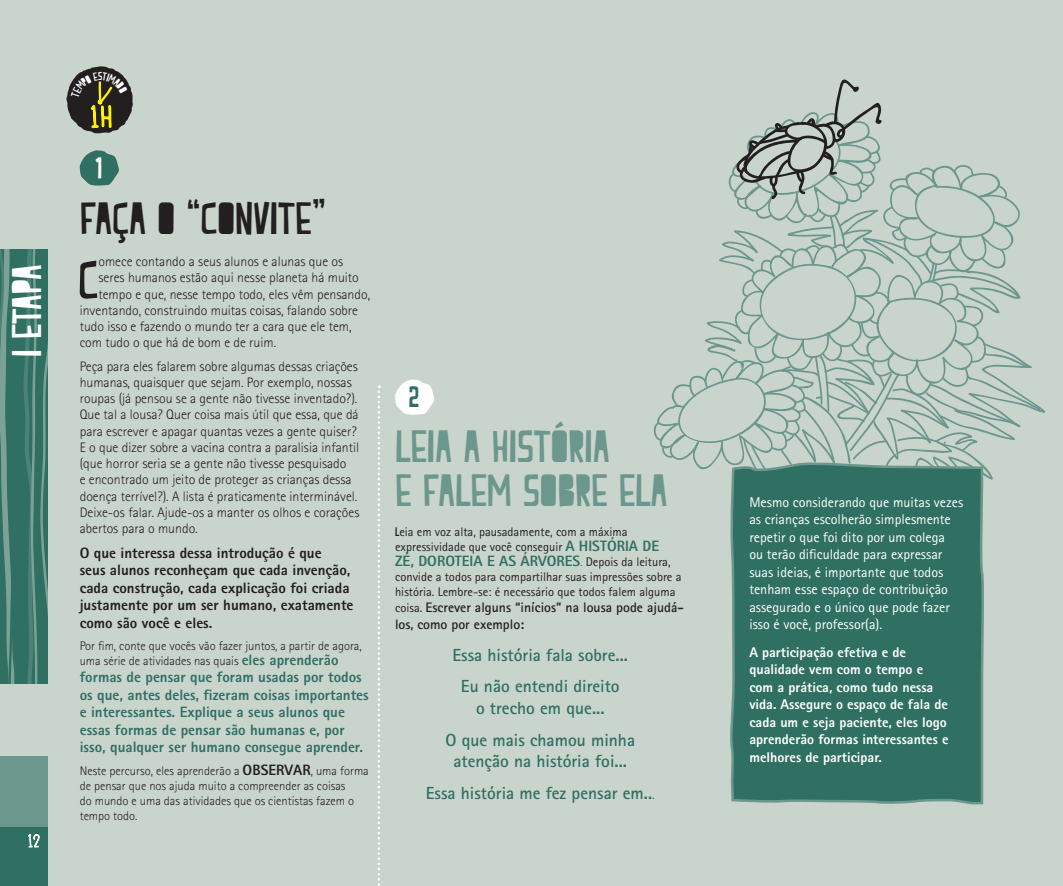
<style>
.page{position:relative;width:1063px;height:886px;background:#c9d4cd}
.page>*{position:absolute;margin:0;border:0;box-sizing:border-box;transform-origin:0 0}
.t1{font:54.12px "Peach Milk";color:#231f20}
.t2{font:45px/43.8px "Peach Milk";color:#6c978c}
.t3{font:45px "Peach Milk";color:#231f20}
.t4{font:41.25px "Peach Milk";color:#fff}
.t5{font:29.5px "Peach Milk";color:#fff}
.t6{font:29.5px "Peach Milk";color:#307062}
.t7{font:700 17.5px/31.9px "Rotis Sans Serif";color:#307062;text-align:center}
.t8{font:800 15px/17.5px "Rotis Sans Serif";color:#307062}
.t9{font:800 15px/17.5px "Rotis Sans Serif";color:#231f20}
.t10{font:14.12px/17.5px "Rotis Sans Serif";color:#fff}
.t11{font:800 14.12px/17.5px "Rotis Sans Serif";color:#fff}
.t12{font:300 13.75px/16.2px "Rotis Sans Serif";color:#231f20}
.t13{font:700 13.75px/16.2px "Rotis Sans Serif";color:#231f20}
.t14{font:300 12.5px/15px "Rotis Sans Serif";color:#231f20}
.t15{font:12.5px/15px "Rotis Sans Serif";color:#231f20}
.s1{font-weight:800;font-size:15px;color:#307062}
.s2{font-weight:800;font-size:15px}
.s3{font-family:"Peach Milk"}
.s4{font-weight:300;font-size:12.5px}
.s5{font-weight:400;font-size:12.5px;color:#231f20}
.s6{font-weight:400;font-size:12.5px}
.s7{font-weight:400;font-style:italic;font-size:12.5px}
</style>
<div class="page">
<div style="left:0;top:826px;width:47px;height:60px;background:#307062"></div>
<div style="left:0;top:755px;width:47px;height:71px;background:#6c978c"></div>
<svg style="left:28px;top:833px;width:12px;height:15px"></svg>
<svg style="left:80px;top:150px;width:39px;height:36px"></svg>
<svg style="left:395px;top:379px;width:40px;height:36px"></svg>
<svg style="left:0;top:249px;width:47px;height:435px;background:#407a6d"></svg>
<svg style="left:653px;top:79px;width:393px;height:401px"></svg>
<div style="left:729px;top:462px;width:255px;height:343px;background:#307062"></div>
<svg style="left:378px;top:385px;width:2px;height:501px"></svg>
<svg style="left:66px;top:66px;width:67px;height:68px"></svg>
<h3 class="t4" style="left:3px;top:357px;width:94px;rotate:-90deg">I ETAPA</h3>
<h3 class="t5" style="left:95px;top:151px;width:10px">1</h3>
<h2 class="t3" style="left:80px;top:192px;width:138px">FAÇA O “CONVITE</h2>
<h2 class="t3" style="left:312px;top:192px;width:16px">”</h2>
<h1 class="t1" style="left:78px;top:249px;width:22px">C</h1>
<p class="t12" style="left:98px;top:253px;width:246px">omece contando a seus alunos e alunas que os</p>
<p class="t12" style="left:98px;top:270px;width:262px">seres humanos estão aqui nesse planeta há muito</p>
<p class="t12" style="left:98px;top:286px;width:273px">tempo e que, nesse tempo todo, eles vêm pensando,</p>
<p class="t12" style="left:80px;top:302px;width:280px">inventando, construindo muitas coisas, falando sobre</p>
<p class="t12" style="left:80px;top:318px;width:273px">tudo isso e fazendo o mundo ter a cara que ele tem,</p>
<p class="t12" style="left:80px;top:335px;width:198px">com tudo o que há de bom e de ruim.</p>
<p class="t12" style="left:80px;top:358px;width:281px">Peça para eles falarem sobre algumas dessas criações humanas, quaisquer que sejam. Por exemplo, nossas roupas (já pensou se a gente não tivesse inventado?).<br>Que tal a lousa? Quer coisa mais útil que essa, que dá para escrever e apagar quantas vezes a gente quiser?<br>E o que dizer sobre a vacina contra a paralisia infantil (que horror seria se a gente não tivesse pesquisado<br>e encontrado um jeito de proteger as crianças dessa doença terrível?). A lista é praticamente interminável.<br>Deixe-os falar. Ajude-os a manter os olhos e corações abertos para o mundo.</p>
<p class="t9" style="left:80px;top:544px;width:275px">O que interessa dessa introdução é que<br>seus alunos reconheçam que cada invenção, cada construção, cada explicação foi criada justamente por um ser humano, exatamente como são você e eles.</p>
<p class="t14" style="left:80px;top:638px;width:284px">Por fim, conte que vocês vão fazer juntos, a partir de agora, uma série de atividades nas quais <span class="s1">eles aprenderão</span></p>
<p class="t8" style="left:80px;top:668px;width:291px">formas de pensar que foram usadas por todos os que, antes deles, fizeram coisas importantes e interessantes. Explique a seus alunos que essas formas de pensar são humanas e, por isso, qualquer ser humano consegue aprender.</p>
<p class="t14" style="left:80px;top:763px;width:291px">Neste percurso, eles aprenderão a <span class="s2">OBSERVAR</span>, uma forma de pensar que nos ajuda muito a compreender as coisas<br>do mundo e uma das atividades que os cientistas fazem o tempo todo.</p>
<h3 class="t6" style="left:409px;top:380px;width:12px">2</h3>
<h2 class="t2" style="left:395px;top:424px;width:188px">LEIA A HISTÓRIA<br>E FALEM SOBRE</h2>
<h2 class="t2" style="left:619px;top:468px;width:48px">ELA</h2>
<p class="t15" style="left:395px;top:524px;width:266px"><span class="s3">L</span>eia em voz alta, pausadamente, com a máxima expressividade que você conseguir <span class="s1">A HISTÓRIA DE</span></p>
<p class="t8" style="left:395px;top:552px;width:277px">ZÉ, DOROTEIA E AS ÁRVORES<span class="s4">.</span> <span class="s5">Depois da leitura,</span></p>
<p class="t15" style="left:395px;top:569px;width:288px">convide a todos para compartilhar suas impressões sobre a história. Lembre-se: é necessário que todos falem alguma</p>
<p class="t13" style="left:395px;top:599px;width:290px"><span class="s6">coisa.</span> Escrever alguns “inícios” na lousa pode ajudá&shy;los, como por exemplo:</p>
<p class="t7" style="left:453px;top:638px;width:177px">Essa história fala sobre...<br>Eu não entendi direito</p>
<p class="t7" style="left:446px;top:691px;width:191px">o trecho em que...<br>O que mais chamou minha</p>
<p class="t7" style="left:426px;top:745px;width:230px">atenção na história foi...<br>Essa história me fez pensar em..<span class="s7">.</span></p>
<p class="t10" style="left:749px;top:493px;width:215px">Mesmo considerando que muitas vezes as crianças escolherão simplesmente repetir o que foi dito por um colega<br>ou terão dificuldade para expressar suas ideias, é importante que todos tenham esse espaço de contribuição assegurado e o único que pode fazer isso é você, professor(a).</p>
<p class="t11" style="left:749px;top:643px;width:201px">A participação efetiva e de qualidade vem com o tempo e com a prática, como tudo nessa vida. Assegure o espaço de fala de cada um e seja paciente, eles logo aprenderão formas interessantes e melhores de participar.</p>
</div>
